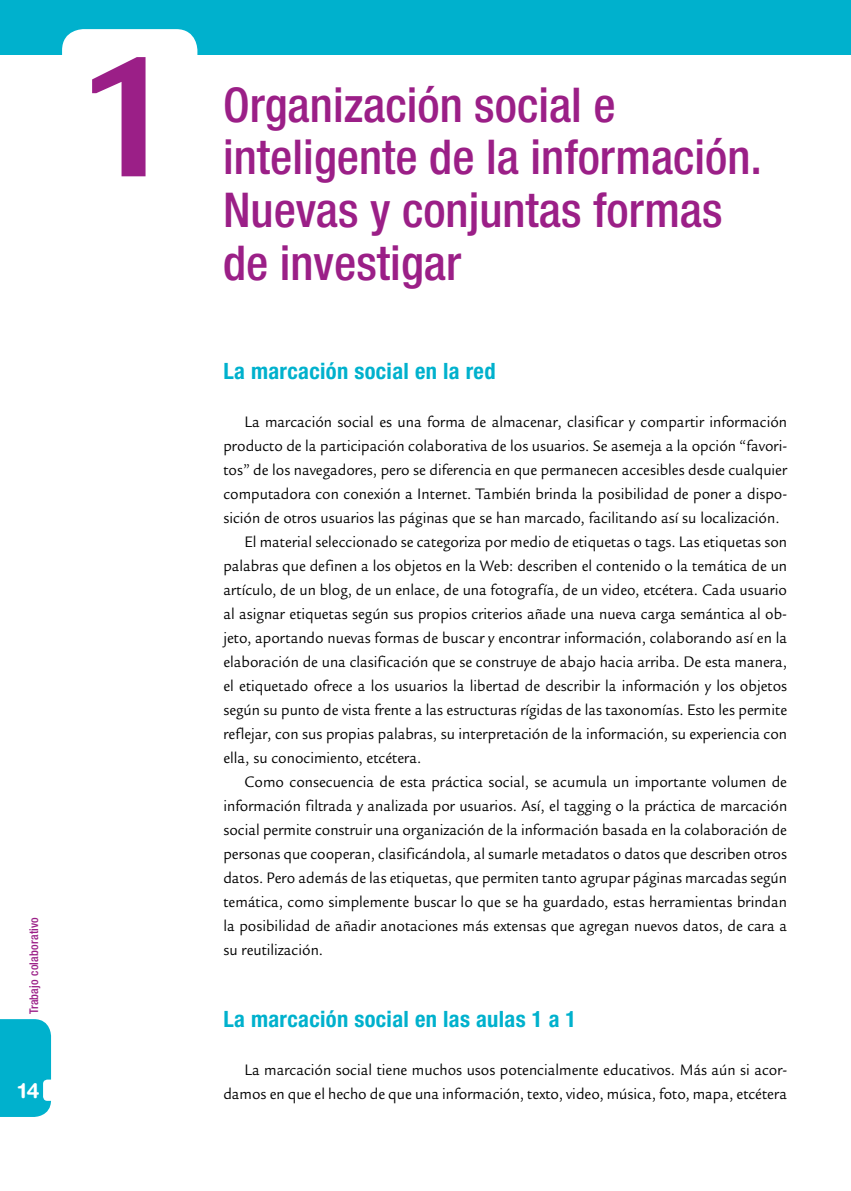
<style>
.page{position:relative;width:851px;height:1191px;background:#fff}
.page>*{position:absolute;margin:0;border:0;box-sizing:border-box;transform-origin:0 0}
.t1{font:700 185.85px "Legacy Sans Std";color:#9b1f87}
.t2{font:500 condensed 48px/52.5px "Helvetica Neue LT Std";color:#9b1f87}
.t3{font:700 condensed 22.5px "Helvetica Neue LT Std";letter-spacing:.015em;color:#00b1cd}
.t4{font:700 21px "Helvetica Rounded LT Std";color:#fff}
.t5{font:16.5px/24px "Legacy Sans Std";color:#000;text-align:right;scale:.93 1}
.t6{font:500 condensed 12px "Helvetica Neue LT Std";letter-spacing:.02em;color:#9b1f87}
</style>
<div class="page">
<div style="left:0;top:1019px;width:51px;height:98px;background:#00b1cd"></div>
<div style="left:43px;top:1079px;width:21px;height:21px;background:#fff;border-radius:4px"></div>
<div style="left:0;top:0;width:850px;height:54px;background:#00b1cd"></div>
<div style="left:62px;top:29px;width:135px;height:66px;background:#fff;border-radius:21px"></div>
<h1 class="t1" style="left:78px;top:11px;width:105px">1</h1>
<p class="t6" style="left:27px;top:1014px;width:99px;rotate:-90deg">Trabajo colaborativo</p>
<p class="t4" style="left:18px;top:1078px;width:23px">14</p>
<h2 class="t2" style="left:223px;top:78px;width:540px">Organización social e inteligente de la información.<br>Nuevas y conjuntas formas de investigar</h2>
<h3 class="t3" style="left:223px;top:357px;width:274px">La marcación social en la red</h3>
<p class="t5" style="left:244px;top:410px;width:584px">La marcación social es una forma de almacenar, clasificar y compartir información</p>
<p class="t5" style="left:223px;top:434px;width:607px">producto de la participación colaborativa de los usuarios. Se asemeja a la opción “favori-</p>
<p class="t5" style="left:223px;top:458px;width:607px">tos” de los navegadores, pero se diferencia en que permanecen accesibles desde cualquier</p>
<p class="t5" style="left:223px;top:482px;width:607px">computadora con conexión a Internet. También brinda la posibilidad de poner a dispo-</p>
<p class="t5" style="left:223px;top:506px;width:599px">sición de otros usuarios las páginas que se han marcado, facilitando así su localización.</p>
<p class="t5" style="left:244px;top:530px;width:584px">El material seleccionado se categoriza por medio de etiquetas o tags. Las etiquetas son</p>
<p class="t5" style="left:223px;top:554px;width:607px">palabras que definen a los objetos en la Web: describen el contenido o la temática de un</p>
<p class="t5" style="left:223px;top:578px;width:607px">artículo, de un blog, de un enlace, de una fotografía, de un video, etcétera. Cada usuario</p>
<p class="t5" style="left:223px;top:602px;width:607px">al asignar etiquetas según sus propios criterios añade una nueva carga semántica al ob-</p>
<p class="t5" style="left:223px;top:626px;width:607px">jeto, aportando nuevas formas de buscar y encontrar información, colaborando así en la</p>
<p class="t5" style="left:223px;top:650px;width:607px">elaboración de una clasificación que se construye de abajo hacia arriba. De esta manera,</p>
<p class="t5" style="left:223px;top:674px;width:607px">el etiquetado ofrece a los usuarios la libertad de describir la información y los objetos</p>
<p class="t5" style="left:223px;top:698px;width:607px">según su punto de vista frente a las estructuras rígidas de las taxonomías. Esto les permite</p>
<p class="t5" style="left:223px;top:722px;width:607px">reflejar, con sus propias palabras, su interpretación de la información, su experiencia con</p>
<p class="t5" style="left:223px;top:746px;width:214px">ella, su conocimiento, etcétera.</p>
<p class="t5" style="left:244px;top:770px;width:584px">Como consecuencia de esta práctica social, se acumula un importante volumen de</p>
<p class="t5" style="left:223px;top:794px;width:607px">información filtrada y analizada por usuarios. Así, el tagging o la práctica de marcación</p>
<p class="t5" style="left:223px;top:818px;width:607px">social permite construir una organización de la información basada en la colaboración de</p>
<p class="t5" style="left:223px;top:842px;width:607px">personas que cooperan, clasificándola, al sumarle metadatos o datos que describen otros</p>
<p class="t5" style="left:223px;top:866px;width:607px">datos. Pero además de las etiquetas, que permiten tanto agrupar páginas marcadas según</p>
<p class="t5" style="left:223px;top:890px;width:607px">temática, como simplemente buscar lo que se ha guardado, estas herramientas brindan</p>
<p class="t5" style="left:223px;top:914px;width:607px">la posibilidad de añadir anotaciones más extensas que agregan nuevos datos, de cara a</p>
<p class="t5" style="left:223px;top:938px;width:109px">su reutilización.</p>
<h3 class="t3" style="left:223px;top:1005px;width:354px">La marcación social en las aulas 1 a 1</h3>
<p class="t5" style="left:223px;top:1058px;width:607px">La marcación social tiene muchos usos potencialmente educativos. Más aún si acor&shy;damos en que el hecho de que una información, texto, video, música, foto, mapa, etcétera</p>
</div>
